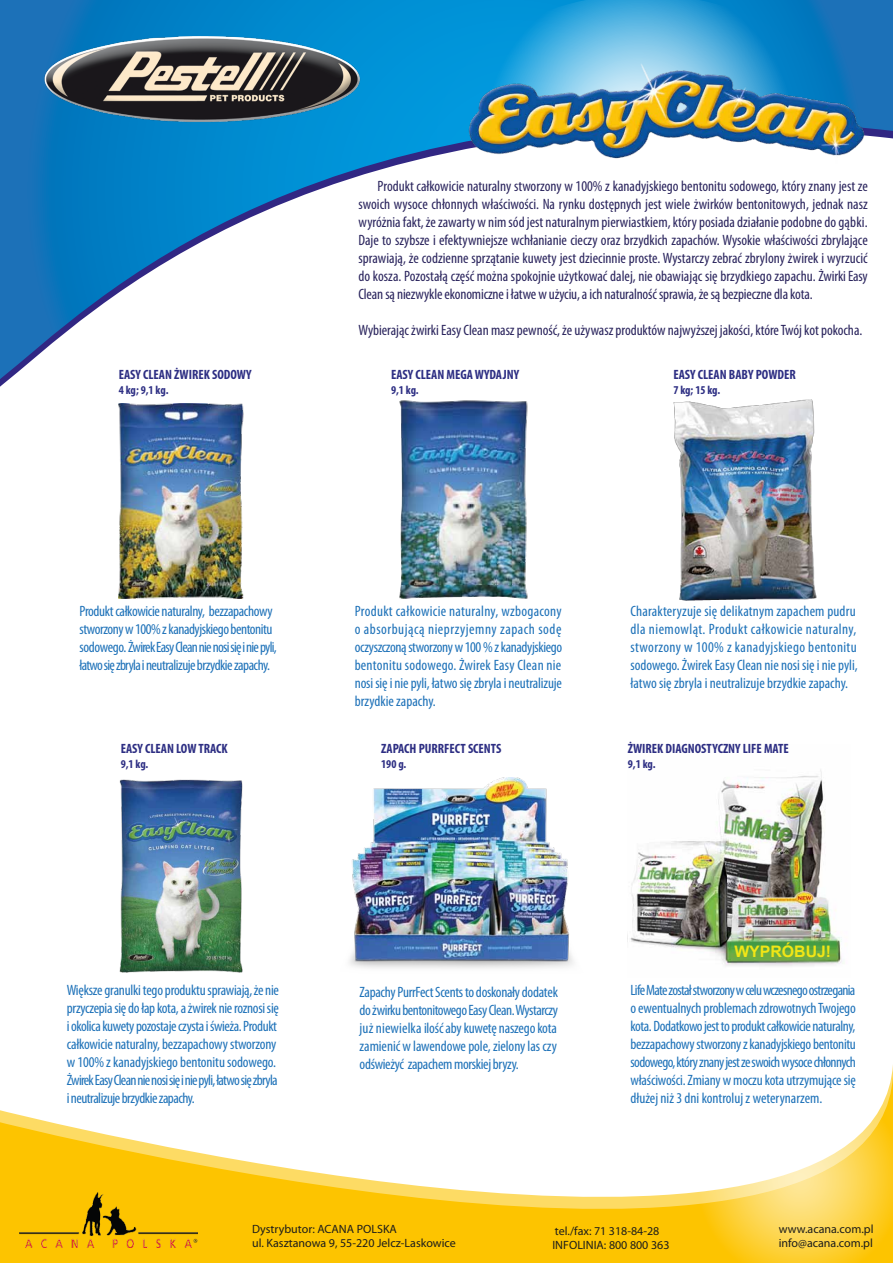
<style>
.page{position:relative;width:893px;height:1263px;background:#fff}
.page>*{position:absolute;margin:0;border:0;box-sizing:border-box;transform-origin:0 0}
.t1{font:700 15.9px "Arial";color:#f1e616}
.t2{font:condensed 15px/18px "Myriad Pro";letter-spacing:-.015em;color:#1d71b8;text-align:justify}
.t3{font:condensed 15px/18px "Myriad Pro";letter-spacing:-.005em;color:#29235c;text-align:justify}
.t4{font:condensed 15px/18px "Myriad Pro";letter-spacing:.01em;color:#1d71b8}
.t5{font:700 condensed 13.5px "Myriad Pro";color:#2d2e83}
.t6{font:12px/14.4px "Myriad Pro";color:#1d1d1b}
.t7{font:700 condensed 12px "Myriad Pro";letter-spacing:-.01em;color:#2d2e83}
</style>
<div class="page">
<svg style="left:0;top:0;width:893px;height:379px"></svg>
<svg style="left:436px;top:0;width:413px;height:284px"></svg>
<img style="left:464px;top:46px;width:420px;height:125px">
<svg style="left:0;top:1076px;width:893px;height:187px"></svg>
<svg style="left:664px;top:1086px;width:229px;height:177px"></svg>
<img style="left:19px;top:1192px;width:178px;height:55px">
<img style="left:349px;top:777px;width:224px;height:192px">
<img style="left:119px;top:403px;width:125px;height:196px">
<img style="left:399px;top:400px;width:129px;height:199px">
<img style="left:119px;top:779px;width:124px;height:194px">
<img style="left:673px;top:399px;width:144px;height:202px">
<img style="left:26px;top:28px;width:355px;height:111px">
<img style="left:630px;top:770px;width:212px;height:196px">
<p class="t5" style="left:119px;top:367px;width:134px">EASY CLEAN ŻWIREK SODOWY</p>
<p class="t7" style="left:119px;top:383px;width:51px">4 kg; 9,1 kg.</p>
<p class="t3" style="left:358px;top:177px;width:511px;text-indent:19px">Produkt całkowicie naturalny stworzony w 100% z kanadyjskiego bentonitu sodowego, który znany jest ze swoich wysoce chłonnych właściwości. Na rynku dostępnych jest wiele żwirków bentonitowych, jednak nasz wyróżnia fakt, że zawarty w nim sód jest naturalnym pierwiastkiem, który posiada działanie podobne dogąbki.<br>Daje to szybsze i efektywniejsze wchłanianie cieczy oraz brzydkich zapachów. Wysokie właściwości zbrylające sprawiają, że codzienne sprzątanie kuwety jest dziecinnie proste. Wystarczy zebrać zbrylony żwirek i wyrzucić do kosza. Pozostałą część można spokojnie użytkować dalej, nie obawiając się brzydkiego zapachu. Żwirki Easy Clean są niezwykle ekonomiczne i łatwe w użyciu, a ich naturalność sprawia, że są bezpieczne dla kota.</p>
<p class="t3" style="left:358px;top:321px;width:505px">Wybierając żwirki Easy Clean masz pewność, że używasz produktów najwyższej jakości, które Twój kot pokocha.</p>
<p class="t5" style="left:391px;top:367px;width:130px">EASY CLEAN MEGA WYDAJNY</p>
<p class="t7" style="left:391px;top:383px;width:29px">9,1 kg.</p>
<p class="t5" style="left:673px;top:367px;width:124px">EASY CLEAN BABY POWDER</p>
<p class="t7" style="left:673px;top:383px;width:48px">7 kg; 15 kg.</p>
<p class="t2" style="left:80px;top:602px;width:199px;text-align:left">Produkt całkowicie naturalny, bezzapachowy stworzony w 100% z kanadyjskiego bentonitu sodowego. Żwirek Easy Clean nie nosi się i nie pyli, łatwo się zbryla i neutralizuje brzydkie zapachy.</p>
<p class="t2" style="left:355px;top:602px;width:209px">Produkt całkowicie naturalny, wzbogacony o absorbującą nieprzyjemny zapach sodę oczyszczoną stworzony w 100 % z kanadyjskiego bentonitu sodowego. Żwirek Easy Clean nie nosi się i nie pyli, łatwo się zbryla i neutralizuje brzydkie zapachy.</p>
<p class="t4" style="left:630px;top:602px;width:229px">Charakteryzuje się delikatnym zapachem pudru dla niemowląt. Produkt całkowicie naturalny, stworzony w 100% z kanadyjskiego bentonitu sodowego. Żwirek Easy Clean nie nosi się i nie pyli, łatwo się zbryla i neutralizuje brzydkie zapachy.</p>
<p class="t5" style="left:121px;top:741px;width:109px">EASY CLEAN LOW TRACK</p>
<p class="t7" style="left:121px;top:757px;width:29px">9,1 kg.</p>
<p class="t5" style="left:381px;top:741px;width:122px">ZAPACH PURRFECT SCENTS</p>
<p class="t7" style="left:381px;top:757px;width:27px">190 g.</p>
<p class="t5" style="left:628px;top:741px;width:162px">ŻWIREK DIAGNOSTYCZNY LIFE MATE</p>
<p class="t7" style="left:628px;top:757px;width:29px">9,1 kg.</p>
<p class="t1" style="left:734px;top:941px;width:98px">WYPRÓBUJ!</p>
<p class="t2" style="left:67px;top:981px;width:214px;text-align:left">Większe granulki tego produktu sprawiają, że nie przyczepia się do łap kota, a żwirek nie roznosi się i okolica kuwety pozostaje czysta i świeża. Produkt całkowicie naturalny, bezzapachowy stworzony w 100% z kanadyjskiego bentonitu sodowego.<br>Żwirek Easy Clean nie nosi się i nie pyli, łatwo się zbryla i neutralizuje brzydkie zapachy.</p>
<p class="t2" style="left:360px;top:982px;width:200px">Zapachy PurrFect Scents to doskonały dodatek do żwirku bentonitowego Easy Clean. Wystarczy już niewielka ilość aby kuwetę naszego kota zamienić w lawendowe pole, zielony las czy odświeżyć zapachem morskiej bryzy.</p>
<p class="t2" style="left:630px;top:980px;width:227px">Life Mate został stworzony w celu wczesnego ostrzegania o ewentualnych problemach zdrowotnych Twojego kota. Dodatkowo jest to produkt całkowicie naturalny, bezzapachowy stworzony z kanadyjskiego bentonitu sodowego, który znany jest ze swoich wysoce chłonnych właściwości. Zmiany w moczu kota utrzymujące się dłużej niż 3 dni kontroluj z weterynarzem.</p>
<p class="t6" style="left:252px;top:1222px;width:205px">Dystrybutor: ACANA POLSKA<br>ul. Kasztanowa 9, 55-220 Jelcz-Laskowice</p>
<p class="t6" style="left:552px;top:1224px;width:119px">tel./fax: 71 318-84-28<br>INFOLINIA: 800 800 363</p>
<p class="t6" style="left:779px;top:1222px;width:96px">www.acana.com.pl info@acana.com.pl</p>
</div>
